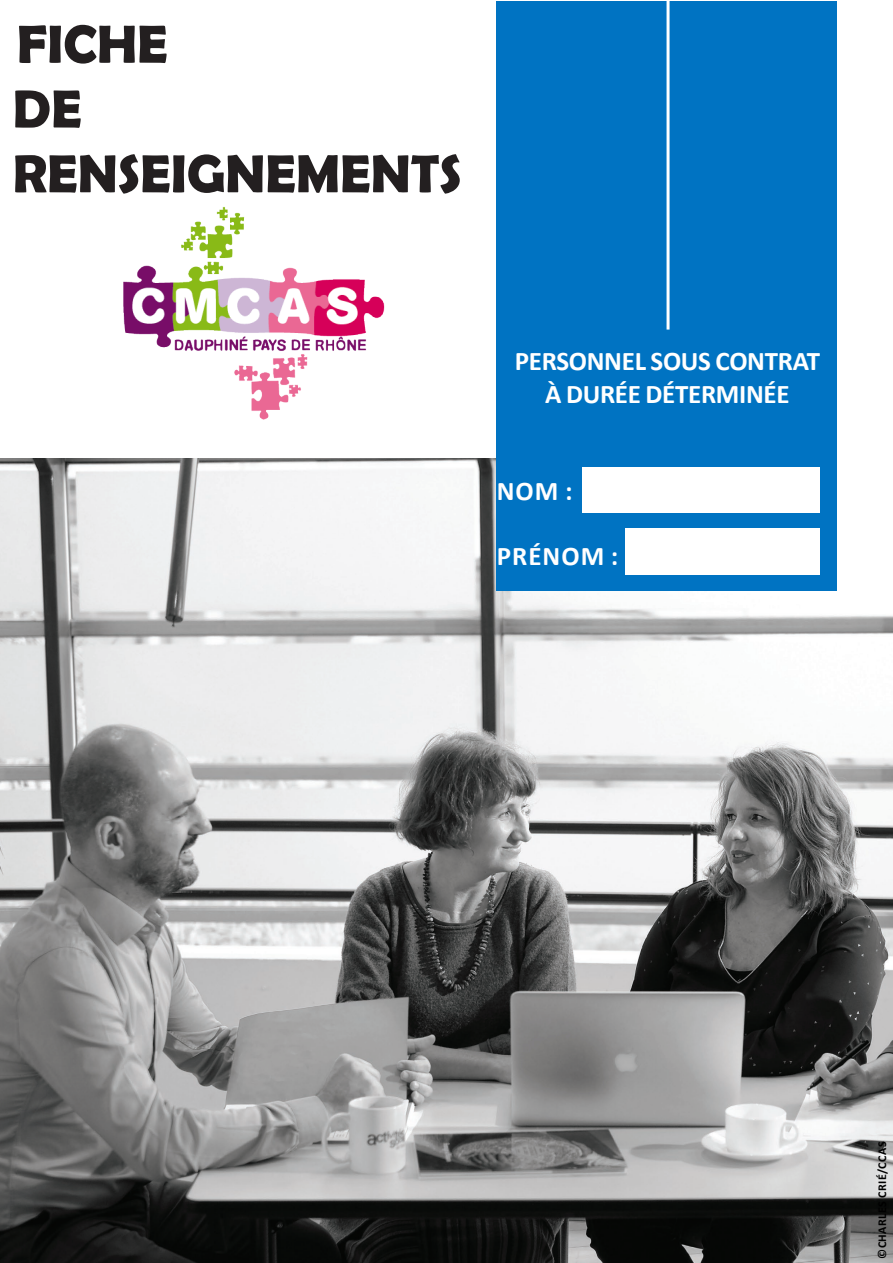
<style>
.page{position:relative;width:893px;height:1263px;background:#fff}
.page>*{position:absolute;margin:0;border:0;box-sizing:border-box;transform-origin:0 0}
.t1{font:700 54px "Berlin Sans FB Demi";color:#231f20}
.t2{font:700 27px/32.4px "Calibri";letter-spacing:-.01em;color:#fff;text-align:center}
.t3{font:700 12px "Calibri";letter-spacing:.04em;color:#000}
</style>
<div class="page">
<img style="left:0;top:458px;width:893px;height:805px">
<img style="left:123px;top:206px;width:262px;height:214px">
<div style="left:496px;top:1px;width:341px;height:589px;background:#0073c2"></div>
<hr style="left:666px;top:0;width:3px;height:330px;background:#fff">
<div style="left:583px;top:467px;width:237px;height:46px;background:#fff"></div>
<div style="left:625px;top:529px;width:195px;height:46px;background:#fff"></div>
<p class="t1" style="left:17px;top:13px;width:152px">FICHE</p>
<p class="t1" style="left:13px;top:78px;width:71px">DE</p>
<p class="t1" style="left:13px;top:142px;width:450px">RENSEIGNEMENTS</p>
<p class="t2" style="left:515px;top:344px;width:307px">PERSONNEL SOUS CONTRAT<br>À DURÉE DÉTERMINÉE</p>
<p class="t2" style="left:497px;top:474px;width:77px">NOM :</p>
<p class="t2" style="left:497px;top:539px;width:123px">PRÉNOM :</p>
<p class="t3" style="left:874px;top:1259px;width:118px;rotate:-90deg">©CHARLES CRIÉ/CCAS</p>
</div>
